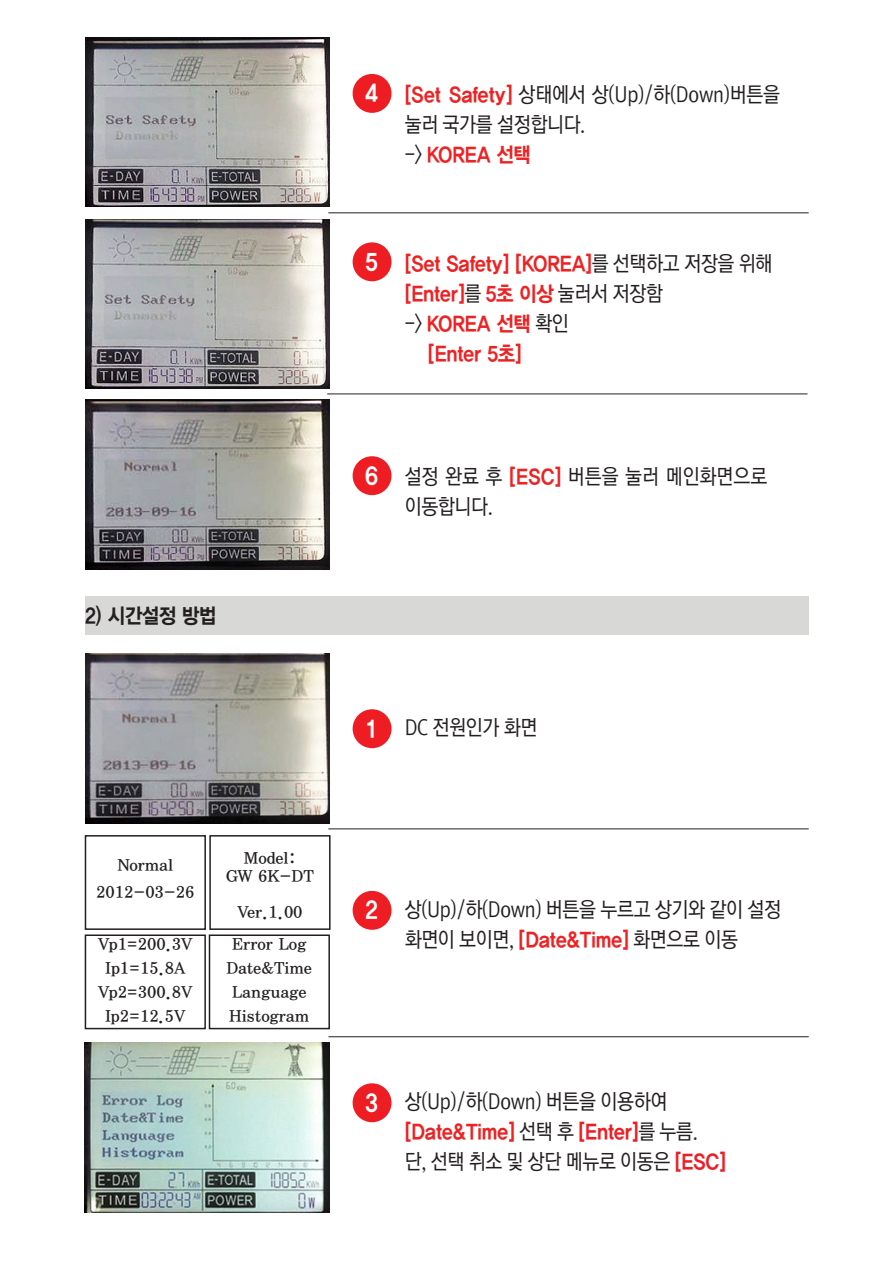
<style>
.page{position:relative;width:893px;height:1263px;background:#fff}
.page>*{position:absolute;margin:0;border:0;box-sizing:border-box;transform-origin:0 0}
.t1{font:24px "YDIYGO350";color:#fff;scale:.9 1}
.t2{font:21px/30px "Rix Go M";letter-spacing:-.02em;color:#231f20;scale:.9 1}
.t3{font:21px "YDIYGO350";letter-spacing:-.02em;color:#ee2123;scale:.9 1}
.t4{font:21px "YDIYGO350";letter-spacing:-.02em;color:#231f20;scale:.9 1}
.t5{font:16.5px "YDIY Mj O350";color:#231f20}
.s1{font-family:"YDIYGO350";color:#ee2123}
.s2{font-family:"Rix Go M";color:#231f20}
.s3{color:#ee1d23}
.s4{font-family:"YDIYGO350";color:#ee1d23}
</style>
<div class="page">
<div style="left:85px;top:596px;width:724px;height:38px;background:#d8d9d7"></div>
<div style="left:353px;top:74px;width:38px;height:39px;background:#ee1d23;border-radius:50%"></div>
<hr style="left:328px;top:213px;width:481px;height:1px;background:#231f20">
<div style="left:353px;top:242px;width:38px;height:39px;background:#ee1d23;border-radius:50%"></div>
<div style="left:353px;top:456px;width:38px;height:39px;background:#ee1d23;border-radius:50%"></div>
<hr style="left:327px;top:394px;width:480px;height:1px;background:#231f20">
<img style="left:85px;top:400px;width:244px;height:169px">
<img style="left:85px;top:219px;width:244px;height:169px">
<img style="left:85px;top:37px;width:244px;height:170px">
<img style="left:85px;top:654px;width:244px;height:169px">
<div style="left:353px;top:709px;width:38px;height:39px;background:#ee1d23;border-radius:50%"></div>
<div style="left:85px;top:835px;width:121px;height:95px;border:2px solid #231f20"></div>
<div style="left:209px;top:835px;width:122px;height:95px;border:2px solid #231f20"></div>
<div style="left:85px;top:934px;width:121px;height:95px;border:2px solid #231f20"></div>
<div style="left:209px;top:934px;width:121px;height:95px;border:2px solid #231f20"></div>
<div style="left:353px;top:891px;width:38px;height:39px;background:#ee1d23;border-radius:50%"></div>
<hr style="left:328px;top:829px;width:481px;height:1px;background:#231f20">
<img style="left:85px;top:1043px;width:244px;height:169px">
<div style="left:353px;top:1083px;width:38px;height:39px;background:#ee1d23;border-radius:50%"></div>
<hr style="left:328px;top:1036px;width:481px;height:1px;background:#231f20">
<p class="t4" style="left:85px;top:604px;width:148px">2) 시간설정 방법</p>
<p class="t5" style="left:117px;top:856px;width:57px">Normal</p>
<p class="t5" style="left:96px;top:883px;width:100px">2012-03-26</p>
<p class="t5" style="left:98px;top:936px;width:96px">Vp1=200.3V</p>
<p class="t5" style="left:105px;top:960px;width:82px">Ip1=15.8A</p>
<p class="t5" style="left:98px;top:984px;width:96px">Vp2=300.8V</p>
<p class="t5" style="left:105px;top:1008px;width:82px">Ip2=12.5V</p>
<p class="t5" style="left:244px;top:850px;width:54px">Model:</p>
<p class="t5" style="left:226px;top:868px;width:89px">GW 6K-DT</p>
<p class="t5" style="left:237px;top:904px;width:67px">Ver.1.00</p>
<p class="t5" style="left:232px;top:936px;width:76px">Error Log</p>
<p class="t5" style="left:227px;top:960px;width:87px">Date&amp;Time</p>
<p class="t5" style="left:232px;top:984px;width:76px">Language</p>
<p class="t5" style="left:229px;top:1008px;width:82px">Histogram</p>
<p class="t1" style="left:365px;top:81px;width:15px">4</p>
<p class="t2" style="left:405px;top:80px;width:419px"><span class="s1">[Set Safety]</span> 상태에서 상(Up)/하(Down)버튼을 눌러 국가를 설정합니다.</p>
<p class="t3" style="left:405px;top:144px;width:142px"><span class="s2">-&gt;</span> KOREA 선택</p>
<p class="t1" style="left:365px;top:249px;width:15px">5</p>
<p class="t3" style="left:405px;top:252px;width:410px">[Set Safety] [KOREA]<span class="s2">를 선택하고 저장을 위해</span></p>
<p class="t3" style="left:405px;top:282px;width:288px">[Enter]<span class="s2">를</span> 5초 이상 <span class="s2">눌러서 저장함</span></p>
<p class="t3" style="left:405px;top:312px;width:184px"><span class="s2">-&gt;</span> KOREA 선택 <span class="s2">확인</span></p>
<p class="t3" style="left:428px;top:342px;width:106px">[Enter 5초]</p>
<p class="t1" style="left:365px;top:463px;width:15px">6</p>
<p class="t2" style="left:405px;top:462px;width:405px">설정 완료 후 <span class="s1">[ESC]</span> 버튼을 눌러 메인화면으로 이동합니다.</p>
<p class="t1" style="left:365px;top:716px;width:15px">1</p>
<p class="t2" style="left:405px;top:713px;width:149px">DC 전원인가 화면</p>
<p class="t1" style="left:365px;top:898px;width:15px">2</p>
<p class="t2" style="left:405px;top:894px;width:420px">상(Up)/하(Down) 버튼을 누르고 상기와 같이 설정</p>
<p class="t2" style="left:405px;top:924px;width:372px">화면이 보이면, <span class="s1">[Date&amp;Time]</span> 화면으로 이동</p>
<p class="t1" style="left:365px;top:1090px;width:15px">3</p>
<p class="t2" style="left:405px;top:1087px;width:293px">상(Up)/하(Down) 버튼을 이용하여</p>
<p class="t3" style="left:405px;top:1121px;width:327px">[Date&amp;Time] <span class="s2">선택 후</span> <span class="s3">[Enter]</span><span class="s2">를 누름.</span></p>
<p class="t2" style="left:405px;top:1147px;width:358px">단, 선택 취소 및 상단 메뉴로 이동은 <span class="s4">[ESC]</span></p>
</div>
